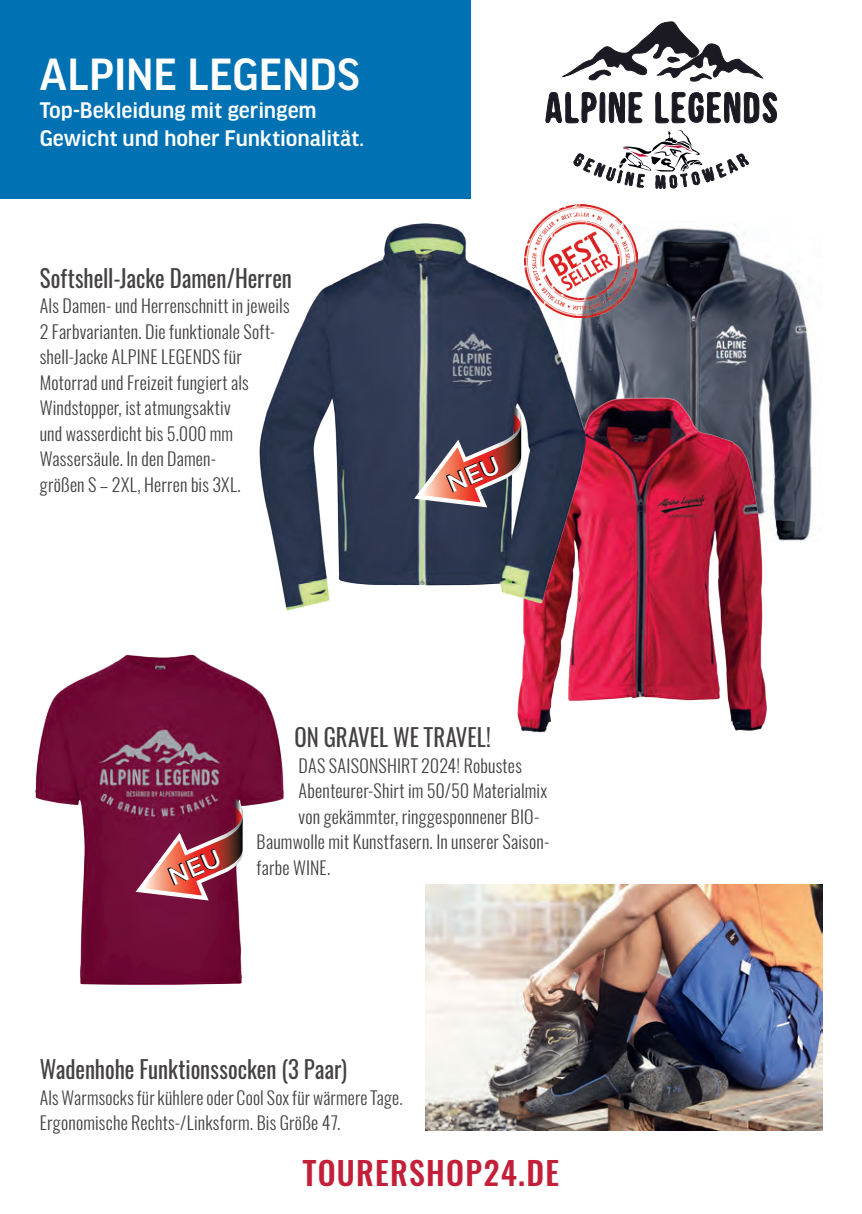
<style>
.page{position:relative;width:862px;height:1214px;background:#fff}
.page>*{position:absolute;margin:0;border:0;box-sizing:border-box;transform-origin:0 0}
.t1{font:500 48px "Good Headline Pro";letter-spacing:.005em;color:#fff}
.t2{font:500 32px "Oswald";letter-spacing:.04em;color:#c31f39}
.t3{font:24px "Oswald";color:#444141;scale:.95 1}
.t4{font:500 24px/28px "Good Headline Pro";letter-spacing:-.005em;color:#fff}
.t5{font:300 18px/25.6px "Oswald";letter-spacing:.01em;color:#444141}
</style>
<div class="page">
<div style="left:0;top:0;width:471px;height:198px;background:#0072b4"></div>
<img style="left:585px;top:228px;width:227px;height:313px">
<img style="left:538px;top:204px;width:100px;height:113px">
<img style="left:517px;top:391px;width:286px;height:342px">
<img style="left:260px;top:224px;width:325px;height:386px">
<img style="left:35px;top:655px;width:249px;height:329px">
<svg style="left:562px;top:21px;width:201px;height:60px"></svg>
<svg style="left:545px;top:91px;width:232px;height:98px"></svg>
<img style="left:425px;top:884px;width:397px;height:245px">
<svg style="left:414px;top:405px;width:113px;height:102px;background:#7e646b"></svg>
<img style="left:135px;top:798px;width:114px;height:102px">
<h1 class="t1" style="left:40px;top:51px;width:321px">ALPINE LEGENDS</h1>
<h3 class="t4" style="left:40px;top:97px;width:326px">Top-Bekleidung mit geringem<br>Gewicht und hoher Funktionalität.</h3>
<h3 class="t3" style="left:40px;top:261px;width:267px">Softshell-Jacke Damen/Herren</h3>
<p class="t5" style="left:40px;top:293px;width:251px">Als Damen- und Herrenschnitt in jeweils 2 Farbvarianten. Die funktionale Soft&shy;shell-Jacke ALPINE LEGENDS für Motorrad und Freizeit fungiert als Windstopper, ist atmungsaktiv<br>und wasserdicht bis 5.000 mm Wassersäule. In den Damen-<br>größen S – 2XL, Herren bis 3XL.</p>
<h3 class="t3" style="left:295px;top:720px;width:208px">ON GRAVEL WE TRAVEL!</h3>
<p class="t5" style="left:299px;top:752px;width:225px">DAS SAISONSHIRT 2024! Robustes</p>
<p class="t5" style="left:299px;top:778px;width:250px">Abenteurer-Shirt im 50/50 Materialmix</p>
<p class="t5" style="left:299px;top:803px;width:242px">von gekämmter, ringgesponnener BIO-</p>
<p class="t5" style="left:257px;top:829px;width:294px">Baumwolle mit Kunstfasern. In unserer Saison-</p>
<p class="t5" style="left:257px;top:854px;width:75px">farbe WINE.</p>
<h3 class="t3" style="left:40px;top:1052px;width:325px">Wadenhohe Funktionssocken (3 Paar)</h3>
<p class="t5" style="left:40px;top:1084px;width:364px">Als Warmsocks für kühlere oder Cool Sox für wärmere Tage.<br>Ergonomische Rechts-/Linksform. Bis Größe 47.</p>
<h2 class="t2" style="left:303px;top:1150px;width:258px">TOURERSHOP24.DE</h2>
</div>
